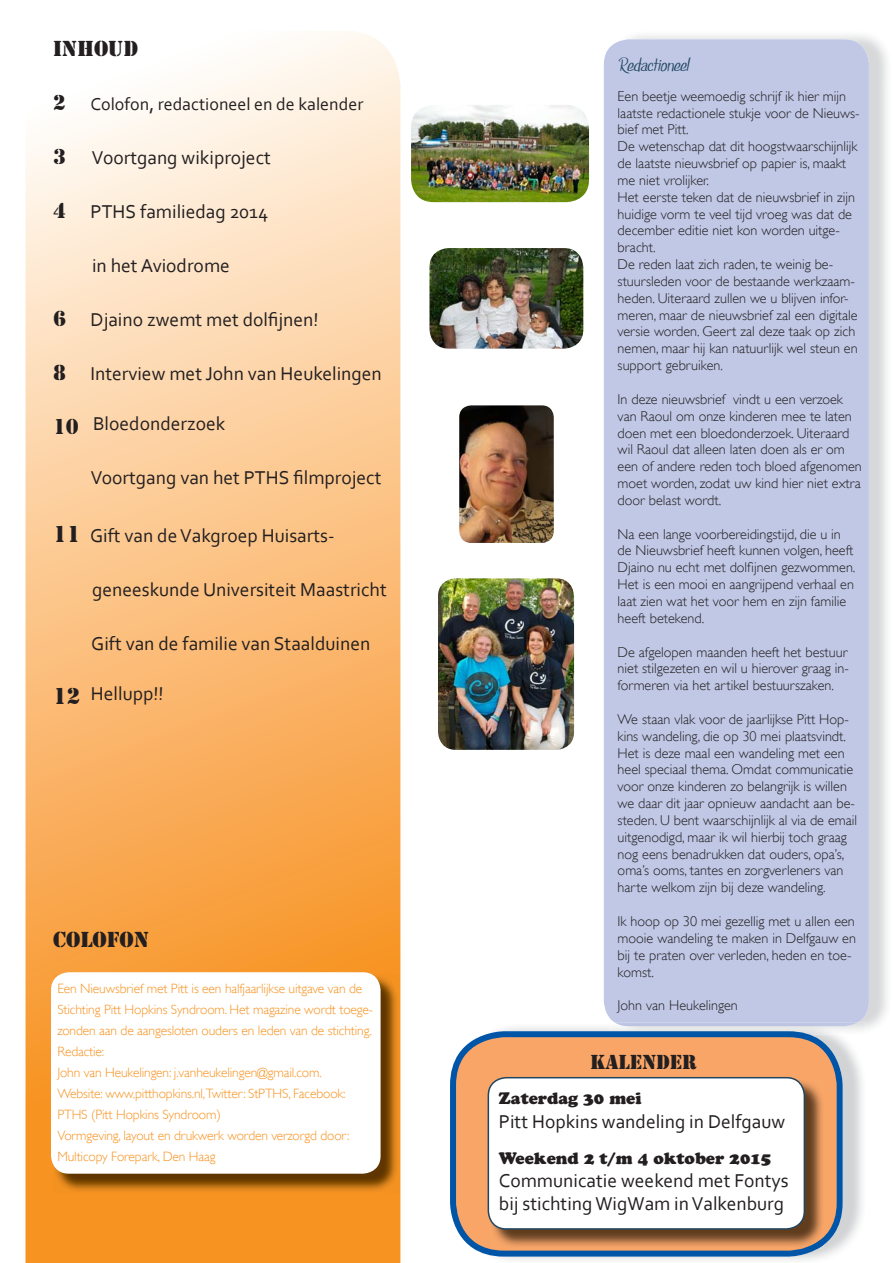
<style>
.page{position:relative;width:893px;height:1263px;background:#fff}
.page>*{position:absolute;margin:0;border:0;box-sizing:border-box;transform-origin:0 0}
.t1{font:22.5px "Stencil";color:#231f20}
.t2{font:21.3px "SF Foxboro Script";color:#214661}
.t3{font:21px "Stencil";color:#231f20}
.t4{font:19.5px/23.4px "Corbel";color:#231f20}
.t5{font:18px "Corbel";color:#231f20}
.t6{font:16.5px "Cooper Black Std";color:#231f20}
.t7{font:300 14.25px/16.8px "Gill Sans";color:#231f20}
.t8{font:300 13.5px/21px "Gill Sans";letter-spacing:-.01em;color:#f79321}
.s1{font-family:"Stencil";font-size:22.5px}
.s2{font-family:"Stencil";font-size:24px}
</style>
<div class="page">
<svg style="left:26px;top:31px;width:374px;height:1232px;background:#fbc58b"></svg>
<div style="left:604px;top:39px;width:265px;height:984px;background:#c0c8e6"></div>
<img style="left:53px;top:974px;width:346px;height:218px">
<div style="left:51px;top:972px;width:330px;height:202px;background:#fff;border-radius:18px"></div>
<img style="left:495px;top:1027px;width:367px;height:233px">
<img style="left:610px;top:1023px;width:255px;height:11px">
<img style="left:615px;top:1023px;width:242px;height:3px">
<svg style="left:450px;top:1031px;width:393px;height:225px;background:#c49a7f"></svg>
<img style="left:490px;top:1079px;width:334px;height:169px">
<img style="left:803px;top:1237px;width:21px;height:11px">
<div style="left:488px;top:1078px;width:316px;height:151px;background:#fff;border-radius:18px"></div>
<div style="left:488px;top:1077px;width:317px;height:153px;border:2px solid #214661;border-radius:18px"></div>
<img style="left:411px;top:105px;width:178px;height:97px">
<img style="left:438px;top:578px;width:136px;height:172px">
<img style="left:459px;top:405px;width:95px;height:138px">
<img style="left:429px;top:248px;width:154px;height:101px">
<h1 class="t1" style="left:53px;top:36px;width:87px">INHOUD</h1>
<h1 class="t1" style="left:53px;top:90px;width:14px">2</h1>
<p class="t5" style="left:91px;top:93px;width:274px">Colofon, redactioneel en de kalender</p>
<h1 class="t1" style="left:53px;top:144px;width:14px">3</h1>
<h3 class="t4" style="left:92px;top:146px;width:181px">Voortgang wikiproject</h3>
<h3 class="t4" style="left:53px;top:200px;width:217px"><span class="s1">4</span> PTHS familiedag 2014</h3>
<h3 class="t4" style="left:92px;top:254px;width:139px">in het Aviodrome</h3>
<h3 class="t4" style="left:53px;top:308px;width:267px"><span class="s1">6</span> Djaino zwemt met dolfijnen!</h3>
<h3 class="t4" style="left:53px;top:362px;width:330px"><span class="s1">8</span> Interview met John van Heukelingen</h3>
<h3 class="t4" style="left:53px;top:411px;width:174px"><span class="s1">10</span> Bloedonderzoek</h3>
<h3 class="t4" style="left:91px;top:465px;width:292px">Voortgang van het PTHS filmproject</h3>
<h3 class="t4" style="left:53px;top:524px;width:283px"><span class="s2">11</span> Gift van de Vakgroep Huisarts-</h3>
<h3 class="t4" style="left:92px;top:578px;width:296px">geneeskunde Universiteit Maastricht</h3>
<h3 class="t4" style="left:91px;top:632px;width:281px">Gift van de familie van Staalduinen</h3>
<h3 class="t4" style="left:53px;top:681px;width:112px"><span class="s2">12</span> Hellupp!!</h3>
<h1 class="t1" style="left:53px;top:927px;width:97px">COLOFON</h1>
<p class="t8" style="left:57px;top:977px;width:317px">Een Nieuwsbrief met Pitt is een halfjaarlijkse uitgave van de Stichting Pitt Hopkins Syndroom. Het magazine wordt toege&shy;zonden aan de aangesloten ouders en leden van de stichting.<br>Redactie:<br>John van Heukelingen: j.vanheukelingen@gmail.com.<br>Website: www.pitthopkins.nl,Twitter: StPTHS, Facebook:<br>PTHS (Pitt Hopkins Syndroom)<br>Vormgeving, layout en drukwerk worden verzorgd door:<br>Multicopy Forepark, Den Haag</p>
<h2 class="t2" style="left:618px;top:53px;width:73px">Redactioneel</h2>
<p class="t7" style="left:618px;top:88px;width:243px">Een beetje weemoedig schrijf ik hier mijn laatste redactionele stukje voor de Nieuws&shy;bief met Pitt.<br>De wetenschap dat dit hoogstwaarschijnlijk de laatste nieuwsbrief op papier is, maakt me niet vrolijker.<br>Het eerste teken dat de nieuwsbrief in zijn huidige vorm te veel tijd vroeg was dat de december editie niet kon worden uitge&shy;bracht.<br>De reden laat zich raden, te weinig be&shy;stuursleden voor de bestaande werkzaam&shy;heden. Uiteraard zullen we u blijven infor&shy;meren, maar de nieuwsbrief zal een digitale versie worden. Geert zal deze taak op zich nemen, maar hij kan natuurlijk wel steun en support gebruiken.</p>
<p class="t7" style="left:618px;top:391px;width:246px">In deze nieuwsbrief vindt u een verzoek van Raoul om onze kinderen mee te laten doen met een bloedonderzoek. Uiteraard wil Raoul dat alleen laten doen als er om een of andere reden toch bloed afgenomen moet worden, zodat uw kind hier niet extra door belast wordt.</p>
<p class="t7" style="left:618px;top:525px;width:239px">Na een lange voorbereidingstijd, die u in de Nieuwsbrief heeft kunnen volgen, heeft Djaino nu echt met dolfijnen gezwommen.<br>Het is een mooi en aangrijpend verhaal en laat zien wat het voor hem en zijn familie heeft betekend.</p>
<p class="t7" style="left:618px;top:643px;width:233px;text-align:justify">De afgelopen maanden heeft het bestuur niet stilgezeten en wil u hierover graag in&shy;formeren via het artikel bestuurszaken.</p>
<p class="t7" style="left:618px;top:711px;width:241px">We staan vlak voor de jaarlijkse Pitt Hop&shy;kins wandeling, die op 30 mei plaatsvindt.<br>Het is deze maal een wandeling met een heel speciaal thema. Omdat communicatie voor onze kinderen zo belangrijk is willen we daar dit jaar opnieuw aandacht aan be&shy;steden. U bent waarschijnlijk al via de email uitgenodigd, maar ik wil hierbij toch graag nog eens benadrukken dat ouders, opa’s, oma’s ooms, tantes en zorgverleners van harte welkom zijn bij deze wandeling.</p>
<p class="t7" style="left:618px;top:913px;width:240px">Ik hoop op 30 mei gezellig met u allen een mooie wandeling te maken in Delfgauw en bij te praten over verleden, heden en toe&shy;komst.</p>
<p class="t7" style="left:618px;top:997px;width:122px">John van Heukelingen</p>
<h3 class="t3" style="left:590px;top:1049px;width:108px">KALENDER</h3>
<p class="t6" style="left:499px;top:1089px;width:144px">Zaterdag 30 mei</p>
<h3 class="t4" style="left:499px;top:1109px;width:288px">Pitt Hopkins wandeling in Delfgauw</h3>
<p class="t6" style="left:499px;top:1148px;width:274px">Weekend 2 t/m 4 oktober 2015</p>
<h3 class="t4" style="left:499px;top:1168px;width:291px">Communicatie weekend met Fontys bij stichting WigWam in Valkenburg</h3>
</div>
